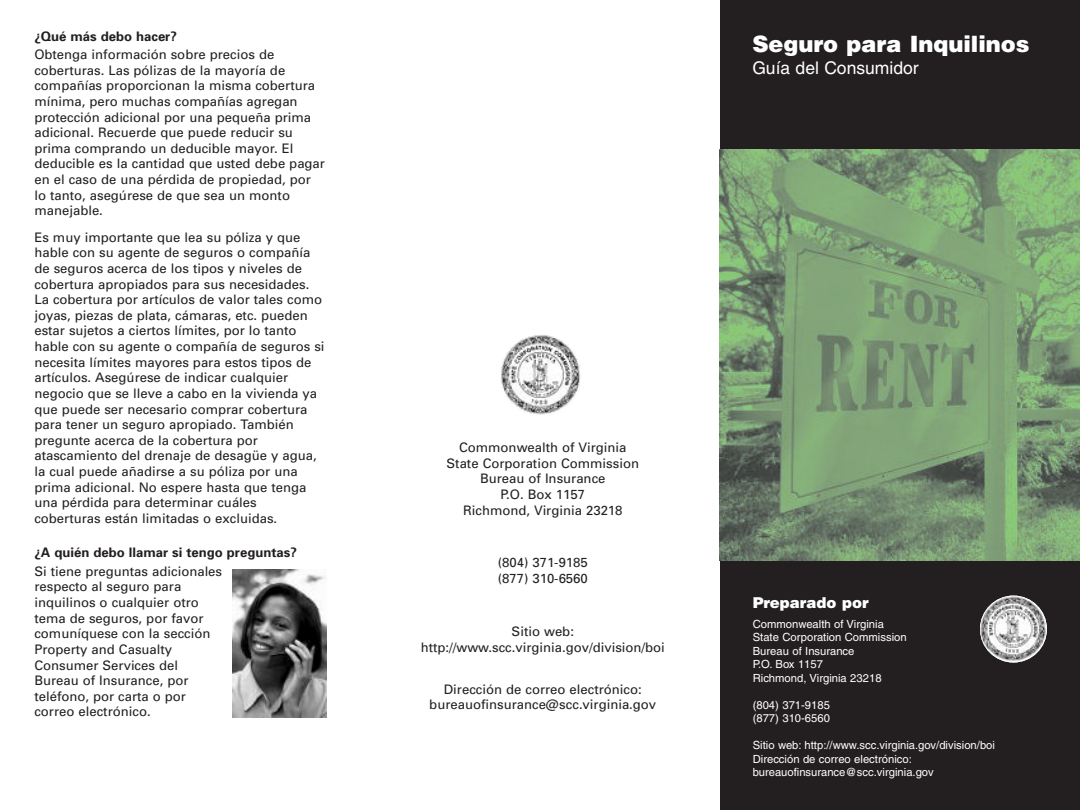
<style>
.page{position:relative;width:1080px;height:810px;background:#fff}
.page>*{position:absolute;margin:0;border:0;box-sizing:border-box;transform-origin:0 0}
.t1{font:900 22.5px "Helvetica";color:#fff}
.t2{font:17.5px "Helvetica";color:#fff}
.t3{font:900 15px "Helvetica";color:#fff}
.t4{font:13.12px/15.6px "Univers";color:#231f20}
.t5{font:700 13.12px "Univers";color:#231f20}
.t6{font:11.25px/13.5px "Helvetica";color:#fff}
</style>
<div class="page">
<div style="left:720px;top:0;width:360px;height:810px;background:#231f20"></div>
<img style="left:980px;top:596px;width:67px;height:67px">
<img style="left:720px;top:150px;width:360px;height:411px">
<img style="left:501px;top:335px;width:80px;height:80px">
<img style="left:233px;top:570px;width:93px;height:147px">
<p class="t5" style="left:34px;top:31px;width:144px">¿Qué más debo hacer?</p>
<p class="t4" style="left:34px;top:48px;width:292px">Obtenga información sobre precios de coberturas. Las pólizas de la mayoría de compañías proporcionan la misma cobertura mínima, pero muchas compañías agregan protección adicional por una pequeña prima adicional. Recuerde que puede reducir su prima comprando un deducible mayor. El deducible es la cantidad que usted debe pagar en el caso de una pérdida de propiedad, por lo tanto, asegúrese de que sea un monto manejable.</p>
<p class="t4" style="left:34px;top:230px;width:292px">Es muy importante que lea su póliza y que hable con su agente de seguros o compañía de seguros acerca de los tipos y niveles de cobertura apropiados para sus necesidades.<br>La cobertura por artículos de valor tales como joyas, piezas de plata, cámaras, etc. pueden estar sujetos a ciertos límites, por lo tanto hable con su agente o compañía de seguros si necesita límites mayores para estos tipos de artículos. Asegúrese de indicar cualquier negocio que se lleve a cabo en la vivienda ya que puede ser necesario comprar cobertura para tener un seguro apropiado. También pregunte acerca de la cobertura por atascamiento del drenaje de desagüe y agua, la cual puede añadirse a su póliza por una prima adicional. No espere hasta que tenga una pérdida para determinar cuáles coberturas están limitadas o excluidas.</p>
<p class="t5" style="left:34px;top:548px;width:264px">¿A quién debo llamar si tengo preguntas?</p>
<p class="t4" style="left:34px;top:565px;width:189px">Si tiene preguntas adicionales respecto al seguro para inquilinos o cualquier otro tema de seguros, por favor comuníquese con la sección<br>Property and Casualty<br>Consumer Services del<br>Bureau of Insurance, por teléfono, por carta o por correo electrónico.</p>
<h1 class="t1" style="left:752px;top:31px;width:279px">Seguro para Inquilinos</h1>
<h2 class="t2" style="left:752px;top:62px;width:168px">Guía del Consumidor</h2>
<p class="t4" style="left:447px;top:441px;width:194px;text-align:center">Commonwealth of Virginia<br>State Corporation Commission<br>Bureau of Insurance<br>P.O. Box 1157<br>Richmond, Virginia 23218</p>
<p class="t4" style="left:498px;top:556px;width:92px">(804) 371-9185 (877) 310-6560</p>
<p class="t4" style="left:421px;top:625px;width:246px;text-align:center">Sitio web: http://www.scc.virginia.gov/division/boi</p>
<p class="t4" style="left:429px;top:682px;width:228px;text-align:center">Dirección de correo electrónico: bureauofinsurance@scc.virginia.gov</p>
<p class="t3" style="left:753px;top:594px;width:118px">Preparado por</p>
<p class="t6" style="left:753px;top:618px;width:156px">Commonwealth of Virginia<br>State Corporation Commission<br>Bureau of Insurance<br>P.O. Box 1157<br>Richmond, Virginia 23218</p>
<p class="t6" style="left:753px;top:699px;width:79px">(804) 371-9185 (877) 310-6560</p>
<p class="t6" style="left:753px;top:740px;width:244px">Sitio web: http://www.scc.virginia.gov/division/boi<br>Dirección de correo electrónico: bureauofinsurance@scc.virginia.gov</p>
</div>
